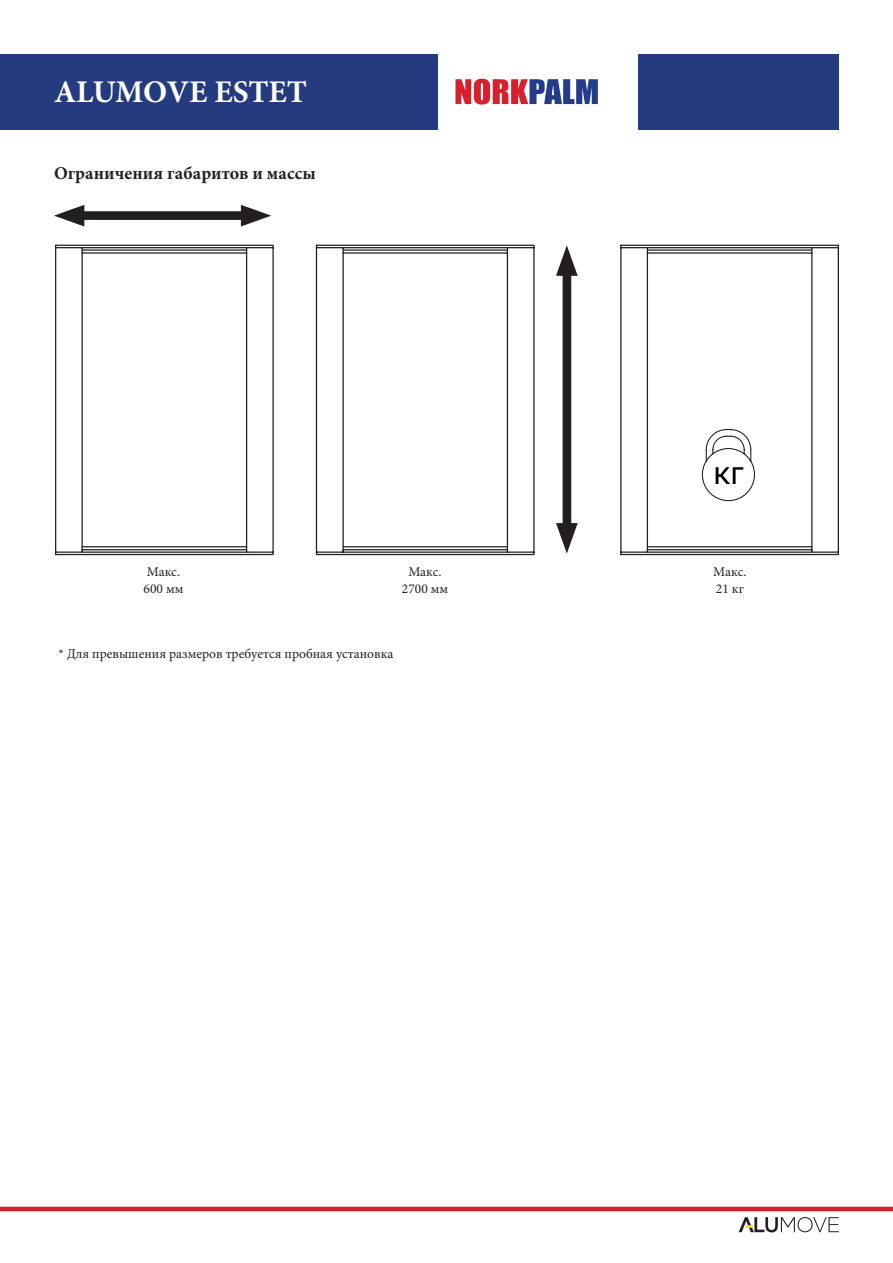
<style>
.page{position:relative;width:893px;height:1263px;background:#fff}
.page>*{position:absolute;margin:0;border:0;box-sizing:border-box;transform-origin:0 0}
.t1{font:700 31.5px "Minion Pro";letter-spacing:-.005em;color:#fff}
.t2{font:700 18px "Minion Pro";color:#231f20}
.t3{font:13.5px/16.2px "Minion Pro";color:#231f20}
</style>
<div class="page">
<hr style="left:0;top:1207px;width:893px;height:4px;background:#d91f2b">
<svg style="left:455px;top:79px;width:143px;height:26px"></svg>
<div style="left:0;top:54px;width:437px;height:75px;background:#253b80"></div>
<div style="left:638px;top:54px;width:201px;height:75px;background:#253b80"></div>
<svg style="left:739px;top:1217px;width:100px;height:15px"></svg>
<svg style="left:55px;top:246px;width:219px;height:310px"></svg>
<svg style="left:315px;top:249px;width:220px;height:307px"></svg>
<svg style="left:620px;top:244px;width:219px;height:301px"></svg>
<svg style="left:620px;top:545px;width:219px;height:11px"></svg>
<svg style="left:701px;top:428px;width:54px;height:74px"></svg>
<svg style="left:54px;top:205px;width:217px;height:22px"></svg>
<svg style="left:556px;top:245px;width:22px;height:309px"></svg>
<h1 class="t1" style="left:54px;top:69px;width:254px">ALUMOVE ESTET</h1>
<h2 class="t2" style="left:54px;top:161px;width:263px">Ограничения габаритов и массы</h2>
<p class="t3" style="left:144px;top:564px;width:41px">Макс.<br>600 мм</p>
<p class="t3" style="left:402px;top:564px;width:48px;text-align:center">Макс.<br>2700 мм</p>
<p class="t3" style="left:713px;top:564px;width:35px">Макс.<br>21 кг</p>
<p class="t3" style="left:58px;top:646px;width:336px">* Для превышения размеров требуется пробная установка</p>
</div>
